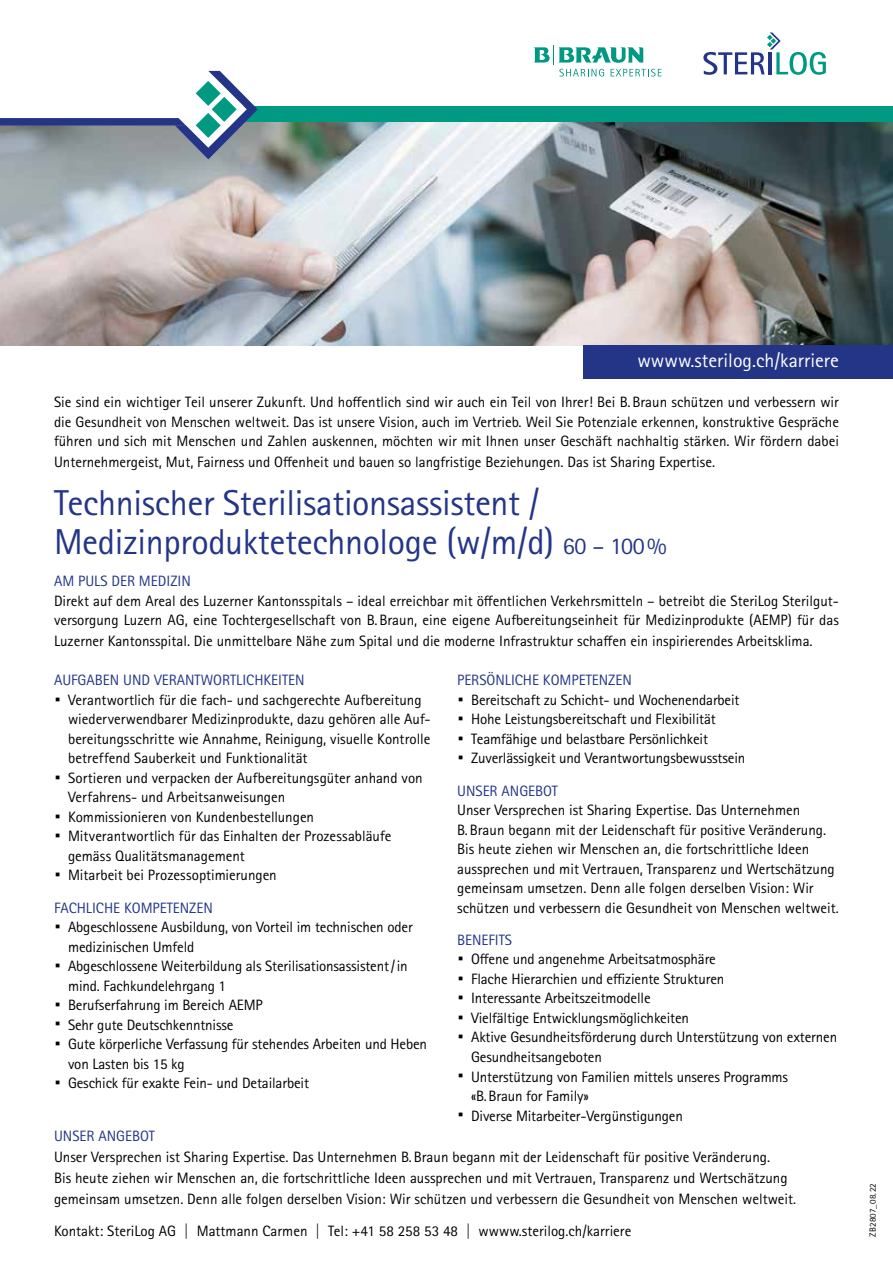
<style>
.page{position:relative;width:893px;height:1263px;background:#fff}
.page>*{position:absolute;margin:0;border:0;box-sizing:border-box;transform-origin:0 0}
.t1{font:36px/39px "Rotis Sans Serif Pro";letter-spacing:-.01em;color:#243588}
.t2{font:19.65px "Rotis Sans Serif Pro";color:#fff}
.t3{font:15px/19.5px "Rotis Sans Serif Pro";color:#000}
.t4{font:15px "Rotis Sans Serif Pro";color:#243588}
.t5{font:9px "Rotis Sans Serif Pro";letter-spacing:.02em;color:#000}
.s1{font-size:24px}
.s2{font-weight:800;font-size:30px}
.s3{color:#243588}
</style>
<div class="page">
<img style="left:0;top:122px;width:893px;height:224px">
<svg style="left:534px;top:45px;width:127px;height:32px"></svg>
<div style="left:584px;top:345px;width:309px;height:33px;background:#243588"></div>
<svg style="left:703px;top:33px;width:123px;height:42px"></svg>
<div style="left:213px;top:107px;width:680px;height:15px;background:#009982"></div>
<svg style="left:0;top:71px;width:258px;height:88px"></svg>
<h2 class="t2" style="left:637px;top:349px;width:203px">wwww.sterilog.ch/karriere</h2>
<p class="t3" style="left:54px;top:393px;width:786px;text-align:justify">Sie sind ein wichtiger Teil unserer Zukunft. Und hoffentlich sind wir auch ein Teil von Ihrer! Bei B.Braun schützen und verbessern wir die Gesundheit von Menschen weltweit. Das ist unsere Vision, auch im Vertrieb. Weil Sie Potenziale erkennen, konstruktive Gespräche führen und sich mit Menschen und Zahlen auskennen, möchten wir mit Ihnen unser Geschäft nachhaltig stärken. Wir fördern dabei</p>
<p class="t3" style="left:54px;top:453px;width:663px">Unternehmergeist, Mut, Fairness und Offenheit und bauen so langfristige Beziehungen. Das ist Sharing Expertise.</p>
<h1 class="t1" style="left:54px;top:483px;width:614px">Technischer Sterilisationsassistent /<br>Medizinproduktetechnologe (w/m/d) <span class="s1">60 – 100%</span></h1>
<p class="t4" style="left:54px;top:572px;width:138px">AM PULS DER MEDIZIN</p>
<p class="t3" style="left:54px;top:591px;width:786px">Direkt auf dem Areal des Luzerner Kantonsspitals – ideal erreichbar mit öffentlichen Verkehrsmitteln – betreibt die SteriLog Sterilgut&shy;versorgung Luzern AG, eine Tochtergesellschaft von B.Braun, eine eigene Aufbereitungseinheit für Medizinprodukte (AEMP) für das</p>
<p class="t3" style="left:54px;top:631px;width:760px">Luzerner Kantonsspital. Die unmittelbare Nähe zum Spital und die moderne Infrastruktur schaffen ein inspirierendes Arbeitsklima.</p>
<p class="t4" style="left:54px;top:671px;width:252px">AUFGABEN UND VERANTWORTLICHKEITEN</p>
<p class="t3" style="left:54px;top:690px;width:369px"><span class="s2">·</span> Verantwortlich für die fach- und sachgerechte Aufbereitung</p>
<p class="t3" style="left:68px;top:710px;width:364px">wiederverwendbarer Medizinprodukte, dazu gehören alle Auf-</p>
<p class="t3" style="left:68px;top:729px;width:364px">bereitungsschritte wie Annahme, Reinigung, visuelle Kontrolle</p>
<p class="t3" style="left:68px;top:749px;width:241px">betreffend Sauberkeit und Funktionalität</p>
<p class="t3" style="left:54px;top:768px;width:370px"><span class="s2">·</span> Sortieren und verpacken der Aufbereitungsgüter anhand von</p>
<p class="t3" style="left:68px;top:788px;width:219px">Verfahrens- und Arbeitsanweisungen</p>
<p class="t3" style="left:54px;top:807px;width:262px"><span class="s2">·</span> Kommissionieren von Kundenbestellungen</p>
<p class="t3" style="left:54px;top:827px;width:339px"><span class="s2">·</span> Mitverantwortlich für das Einhalten der Prozessabläufe</p>
<p class="t3" style="left:68px;top:846px;width:178px">gemäss Qualitätsmanagement</p>
<p class="t3" style="left:54px;top:866px;width:224px"><span class="s2">·</span> Mitarbeit bei Prozessoptimierungen</p>
<p class="t4" style="left:54px;top:899px;width:160px">FACHLICHE KOMPETENZEN</p>
<p class="t3" style="left:54px;top:917px;width:360px"><span class="s2">·</span> Abgeschlossene Ausbildung, von Vorteil im technischen oder</p>
<p class="t3" style="left:68px;top:937px;width:128px">medizinischen Umfeld</p>
<p class="t3" style="left:54px;top:956px;width:355px"><span class="s2">·</span> Abgeschlossene Weiterbildung als Sterilisationsassistent/in</p>
<p class="t3" style="left:68px;top:976px;width:160px">mind. Fachkundelehrgang 1</p>
<p class="t3" style="left:54px;top:995px;width:210px"><span class="s2">·</span> Berufserfahrung im Bereich AEMP</p>
<p class="t3" style="left:54px;top:1015px;width:181px"><span class="s2">·</span> Sehr gute Deutschkenntnisse</p>
<p class="t3" style="left:54px;top:1034px;width:375px"><span class="s2">·</span> Gute körperliche Verfassung für stehendes Arbeiten und Heben</p>
<p class="t3" style="left:68px;top:1054px;width:118px">von Lasten bis 15 kg</p>
<p class="t3" style="left:54px;top:1073px;width:257px"><span class="s2">·</span> Geschick für exakte Fein- und Detailarbeit</p>
<p class="t3" style="left:457px;top:671px;width:290px"><span class="s3">PERSÖNLICHE KOMPETENZEN<br></span><span class="s2">·</span> Bereitschaft zu Schicht- und Wochenendarbeit <span class="s2">·</span> Hohe Leistungsbereitschaft und Flexibilität<br><span class="s2">·</span> Teamfähige und belastbare Persönlichkeit<br><span class="s2">·</span> Zuverlässigkeit und Verantwortungsbewusstsein</p>
<p class="t4" style="left:457px;top:782px;width:102px">UNSER ANGEBOT</p>
<p class="t3" style="left:457px;top:800px;width:383px">Unser Versprechen ist Sharing Expertise. Das Unternehmen B.Braun begann mit der Leidenschaft für positive Veränderung.<br>Bis heute ziehen wir Menschen an, die fortschrittliche Ideen aussprechen und mit Vertrauen, Transparenz und Wertschätzung gemeinsam umsetzen. Denn alle folgen derselben Vision: Wir schützen und verbessern die Gesundheit von Menschen weltweit.</p>
<p class="t4" style="left:457px;top:931px;width:56px">BENEFITS</p>
<p class="t3" style="left:457px;top:950px;width:260px"><span class="s2">·</span> Offene und angenehme Arbeitsatmosphäre</p>
<p class="t3" style="left:457px;top:969px;width:269px"><span class="s2">·</span> Flache Hierarchien und effiziente Strukturen</p>
<p class="t3" style="left:457px;top:989px;width:195px"><span class="s2">·</span> Interessante Arbeitszeitmodelle</p>
<p class="t3" style="left:457px;top:1008px;width:233px"><span class="s2">·</span> Vielfältige Entwicklungsmöglichkeiten</p>
<p class="t3" style="left:457px;top:1028px;width:382px"><span class="s2">·</span> Aktive Gesundheitsförderung durch Unterstützung von externen</p>
<p class="t3" style="left:471px;top:1047px;width:132px">Gesundheitsangeboten</p>
<p class="t3" style="left:457px;top:1067px;width:333px"><span class="s2">·</span> Unterstützung von Familien mittels unseres Programms</p>
<p class="t3" style="left:471px;top:1086px;width:119px">«B.Braun for Family»</p>
<p class="t3" style="left:457px;top:1106px;width:227px"><span class="s2">·</span> Diverse Mitarbeiter-Vergünstigungen</p>
<p class="t4" style="left:54px;top:1127px;width:102px">UNSER ANGEBOT</p>
<p class="t3" style="left:54px;top:1146px;width:744px;line-height:21px">Unser Versprechen ist Sharing Expertise. Das Unternehmen B.Braun begann mit der Leidenschaft für positive Veränderung.<br>Bis heute ziehen wir Menschen an, die fortschrittliche Ideen aussprechen und mit Vertrauen, Transparenz und Wertschätzung gemeinsam umsetzen. Denn alle folgen derselben Vision: Wir schützen und verbessern die Gesundheit von Menschen weltweit.</p>
<p class="t3" style="left:54px;top:1221px;width:579px">Kontakt: SteriLog AG | Mattmann Carmen | Tel: +41 58 258 53 48 | wwww.sterilog.ch/karriere</p>
<p class="t5" style="left:867px;top:1236px;width:55px;rotate:-90deg">ZB2807_08.22</p>
</div>
